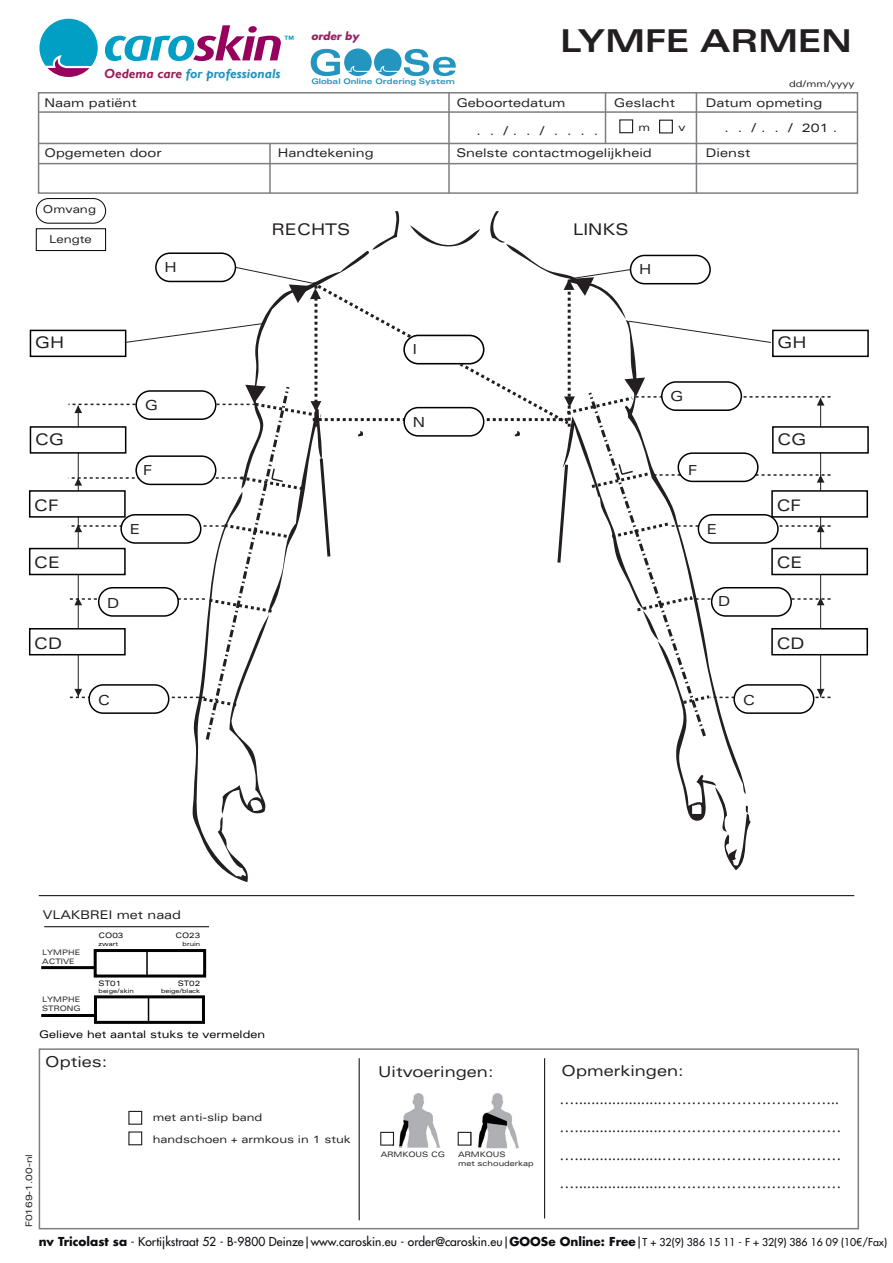
<style>
.page{position:relative;width:893px;height:1263px;background:#fff}
.page>*{position:absolute;margin:0;border:0;box-sizing:border-box;transform-origin:0 0}
.t1{font:700 expanded 31.5px "Univers LT Std";color:#231f20}
.t2{font:expanded 16.05px "Univers LT Std";color:#231f20}
.t3{font:expanded 15.9px "Univers LT Std";color:#231f20}
.t4{font:15px/27.9px "Century Gothic";color:#231f20}
.t5{font:expanded 15px "Univers LT Std";color:#231f20}
.t6{font:expanded 13.8px "Univers LT Std";color:#231f20}
.t7{font:italic 700 13.2px "Gill Sans";color:#2192bb}
.t8{font:expanded 12px/24px "Univers LT Std";color:#231f20}
.t9{font:500 12px "Futura Std";color:#0f0c12}
.t10{font:expanded 10.95px "Univers LT Std";color:#231f20}
.t11{font:expanded 10.5px "Univers LT Std";color:#231f20}
.t12{font:expanded 10.5px "Univers LT Std";color:#000}
.t13{font:italic 700 10.5px "Futura Std";color:#961e61}
.t14{font:expanded 9px "Univers LT Std";color:#231f20}
.t15{font:700 expanded 7.65px "Univers LT Std";color:#2495bf}
.t16{font:expanded 7.5px/9px "Univers LT Std";color:#231f20}
.t17{font:expanded 7.5px "Univers LT Std";color:#000}
.t18{font:expanded 6px "Univers LT Std";color:#000}
.s1{color:#9a1d59}
.s2{font-weight:700}
.s3{font-size:10.5px}
</style>
<div class="page">
<hr style="left:544px;top:1059px;width:1px;height:159px;background:#000">
<hr style="left:359px;top:1059px;width:1px;height:161px;background:#000">
<div style="left:39px;top:1048px;width:820px;height:181px;border:2px solid #7c7e81"></div>
<div style="left:128px;top:1111px;width:14px;height:14px;border:1px solid #231f20"></div>
<div style="left:128px;top:1131px;width:14px;height:14px;border:1px solid #231f20"></div>
<img style="left:392px;top:1093px;width:48px;height:55px">
<svg style="left:380px;top:1132px;width:14px;height:14px"></svg>
<img style="left:470px;top:1093px;width:49px;height:55px">
<svg style="left:458px;top:1132px;width:13px;height:14px"></svg>
<div style="left:619px;top:119px;width:14px;height:14px;border:1px solid #231f20"></div>
<div style="left:659px;top:120px;width:14px;height:13px;border:1px solid #231f20"></div>
<div style="left:38px;top:92px;width:820px;height:102px;border:2px solid #7c7e81"></div>
<hr style="left:39px;top:111px;width:818px;height:2px;background:#7c7e81">
<hr style="left:605px;top:93px;width:1px;height:50px;background:#7c7e81">
<hr style="left:39px;top:163px;width:818px;height:1px;background:#7c7e81">
<hr style="left:39px;top:143px;width:818px;height:1px;background:#7c7e81">
<hr style="left:269px;top:143px;width:2px;height:50px;background:#7c7e81">
<hr style="left:448px;top:93px;width:2px;height:100px;background:#7c7e81">
<hr style="left:696px;top:93px;width:1px;height:100px;background:#7c7e81">
<div style="left:36px;top:198px;width:70px;height:26px;border:1px solid #000;border-radius:12px"></div>
<div style="left:36px;top:228px;width:70px;height:23px;background:#fff;border:1px solid #000"></div>
<div style="left:29px;top:628px;width:97px;height:27px;background:#fff;border:2px solid #000"></div>
<div style="left:29px;top:548px;width:97px;height:27px;background:#fff;border:2px solid #000"></div>
<div style="left:29px;top:490px;width:97px;height:28px;background:#fff;border:2px solid #000"></div>
<div style="left:30px;top:426px;width:96px;height:28px;background:#fff;border:2px solid #000"></div>
<div style="left:30px;top:330px;width:96px;height:27px;background:#fff;border:2px solid #000"></div>
<div style="left:771px;top:628px;width:97px;height:27px;background:#fff;border:2px solid #000"></div>
<div style="left:771px;top:548px;width:97px;height:27px;background:#fff;border:2px solid #000"></div>
<div style="left:771px;top:490px;width:97px;height:28px;background:#fff;border:2px solid #000"></div>
<div style="left:772px;top:426px;width:97px;height:28px;background:#fff;border:2px solid #000"></div>
<div style="left:772px;top:330px;width:97px;height:27px;background:#fff;border:2px solid #000"></div>
<svg style="left:68px;top:211px;width:763px;height:671px"></svg>
<svg style="left:311px;top:48px;width:145px;height:28px"></svg>
<svg style="left:39px;top:19px;width:59px;height:58px"></svg>
<svg style="left:105px;top:25px;width:188px;height:36px"></svg>
<div style="left:94px;top:995px;width:111px;height:29px;border:3px solid #000"></div>
<div style="left:94px;top:949px;width:112px;height:28px;border:3px solid #000"></div>
<hr style="left:146px;top:951px;width:2px;height:24px;background:#000">
<svg style="left:148px;top:997px;width:1px;height:24px"></svg>
<hr style="left:41px;top:966px;width:53px;height:3px;background:#000">
<hr style="left:41px;top:1014px;width:53px;height:3px;background:#000">
<hr style="left:45px;top:926px;width:164px;height:1px;background:#000">
<hr style="left:39px;top:895px;width:815px;height:1px;background:#000">
<p class="t7" style="left:104px;top:65px;width:178px"><span class="s1">Oedema care</span> for professionals</p>
<p class="t13" style="left:311px;top:29px;width:49px">order by</p>
<p class="t15" style="left:311px;top:76px;width:145px">Global Online Ordering System</p>
<h1 class="t1" style="left:560px;top:23px;width:293px">LYMFE ARMEN</h1>
<p class="t14" style="left:789px;top:78px;width:67px">dd/mm/yyyy</p>
<p class="t8" style="left:44px;top:91px;width:94px">Naam patiënt</p>
<p class="t8" style="left:456px;top:91px;width:111px">Geboortedatum</p>
<p class="t8" style="left:614px;top:91px;width:63px">Geslacht</p>
<p class="t8" style="left:725px;top:91px;width:114px;text-indent:-19px">Datum opmeting<br>. . / . . / 201 .</p>
<p class="t11" style="left:639px;top:121px;width:13px">m</p>
<p class="t11" style="left:678px;top:121px;width:8px">v</p>
<p class="t8" style="left:476px;top:118px;width:123px">. . / . . / . . . .</p>
<p class="t8" style="left:44px;top:140px;width:119px">Opgemeten door</p>
<p class="t8" style="left:278px;top:140px;width:97px">Handtekening</p>
<p class="t8" style="left:456px;top:140px;width:197px">Snelste contactmogelijkheid</p>
<p class="t8" style="left:706px;top:140px;width:46px">Dienst</p>
<p class="t10" style="left:43px;top:202px;width:55px">Omvang</p>
<p class="t10" style="left:49px;top:232px;width:44px">Lengte</p>
<p class="t2" style="left:272px;top:220px;width:80px">RECHTS</p>
<p class="t2" style="left:573px;top:220px;width:57px">LINKS</p>
<p class="t6" style="left:164px;top:259px;width:14px">H</p>
<p class="t6" style="left:639px;top:261px;width:14px">H</p>
<p class="t3" style="left:35px;top:333px;width:31px">GH</p>
<p class="t6" style="left:413px;top:341px;width:6px">I</p>
<p class="t3" style="left:777px;top:333px;width:31px">GH</p>
<p class="t6" style="left:145px;top:397px;width:15px">G</p>
<p class="t6" style="left:670px;top:388px;width:15px">G</p>
<p class="t6" style="left:413px;top:414px;width:14px">N</p>
<p class="t3" style="left:35px;top:430px;width:31px">CG</p>
<p class="t3" style="left:777px;top:430px;width:31px">CG</p>
<p class="t6" style="left:143px;top:462px;width:11px">F</p>
<p class="t6" style="left:688px;top:462px;width:11px">F</p>
<p class="t3" style="left:34px;top:495px;width:26px">CF</p>
<p class="t3" style="left:776px;top:495px;width:26px">CF</p>
<p class="t6" style="left:130px;top:521px;width:12px">E</p>
<p class="t6" style="left:707px;top:521px;width:12px">E</p>
<p class="t3" style="left:34px;top:553px;width:27px">CE</p>
<p class="t3" style="left:776px;top:553px;width:27px">CE</p>
<p class="t6" style="left:107px;top:595px;width:14px">D</p>
<p class="t6" style="left:718px;top:593px;width:14px">D</p>
<p class="t3" style="left:34px;top:634px;width:30px">CD</p>
<p class="t3" style="left:776px;top:634px;width:30px">CD</p>
<p class="t6" style="left:98px;top:692px;width:14px">C</p>
<p class="t6" style="left:743px;top:692px;width:14px">C</p>
<p class="t8" style="left:43px;top:902px;width:140px">VLAKBREI met naad</p>
<p class="t16" style="left:42px;top:948px;width:39px">LYMPHE<br>ACTIVE</p>
<p class="t16" style="left:42px;top:995px;width:40px">LYMPHE<br>STRONG</p>
<p class="t17" style="left:99px;top:931px;width:26px">CO03</p>
<p class="t18" style="left:99px;top:940px;width:21px">zwart</p>
<p class="t17" style="left:99px;top:979px;width:24px">ST01</p>
<p class="t18" style="left:99px;top:987px;width:37px">beige/skin</p>
<p class="t17" style="left:175px;top:931px;width:26px">CO23</p>
<p class="t18" style="left:183px;top:940px;width:19px">bruin</p>
<p class="t17" style="left:178px;top:979px;width:24px">ST02</p>
<p class="t18" style="left:161px;top:987px;width:41px">beige/black</p>
<p class="t12" style="left:39px;top:1028px;width:227px">Gelieve het aantal stuks te vermelden</p>
<p class="t5" style="left:45px;top:1052px;width:64px">Opties:</p>
<p class="t5" style="left:378px;top:1062px;width:117px">Uitvoeringen:</p>
<p class="t5" style="left:562px;top:1062px;width:124px">Opmerkingen:</p>
<p class="t14" style="left:24px;top:1227px;width:75px;rotate:-90deg">F0169-1.00-nl</p>
<p class="t11" style="left:153px;top:1111px;width:111px">met anti-slip band</p>
<p class="t11" style="left:153px;top:1133px;width:200px">handschoen + armkous in 1 stuk</p>
<p class="t16" style="left:381px;top:1150px;width:66px">ARMKOUS CG</p>
<p class="t16" style="left:458px;top:1150px;width:77px">ARMKOUS<br>met schouderkap</p>
<p class="t4" style="left:559px;top:1084px;width:281px">….....................……………………………...</p>
<p class="t4" style="left:559px;top:1112px;width:283px">….....................………………………………</p>
<p class="t4" style="left:559px;top:1140px;width:283px">….....................……………………………… ….....................………………………………</p>
<p class="t9" style="left:39px;top:1234px;width:850px"><span class="s2">nv Tricolast sa</span> - Kortijkstraat 52 - B-9800 Deinze|www.caroskin.eu - order@caroskin.eu|<span class="s2">GOOSe Online: Free</span>|<span class="s3">T + 32(9) 386 15 11 - F + 32(9) 386 16 09 (10€/Fax)</span></p>
</div>
